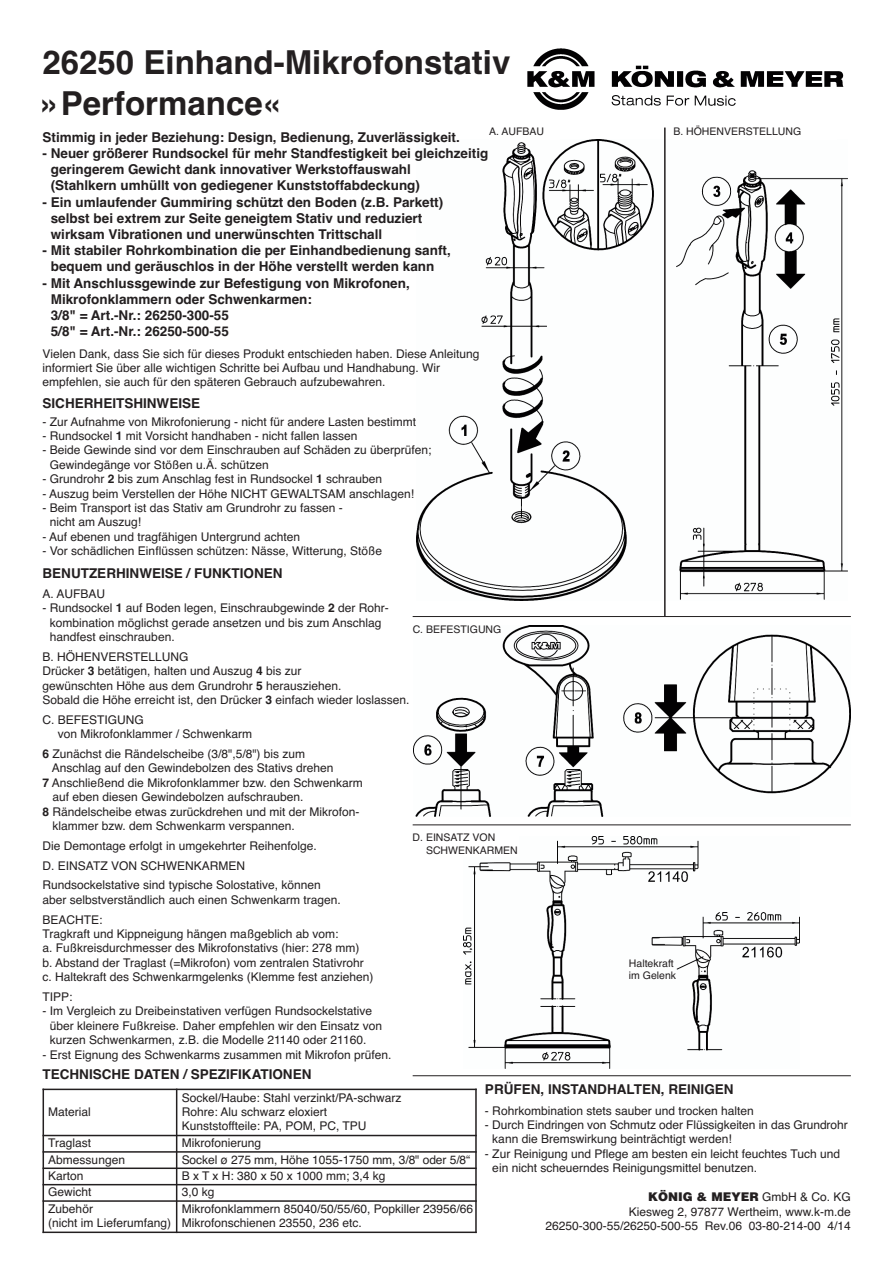
<style>
.page{position:relative;width:893px;height:1263px;background:#fff}
.page>*{position:absolute;margin:0;border:0;box-sizing:border-box;transform-origin:0 0}
.t1{font:700 33px/41.8px "Helvetica";color:#231f20}
.t2{font:700 13.5px "Helvetica";color:#231f20}
.t3{font:12px/14.4px "Helvetica";color:#231f20}
.t4{font:900 12px "Helvetica LT";color:#231f20}
.t5{font:10.5px/12.6px "Helvetica";color:#231f20}
.s1{color:#fff}
.s2{font-weight:700}
.s3{font-weight:700;color:#fff}
.s4{font-family:"Helvetica";font-weight:400}
</style>
<div class="page">
<img style="left:413px;top:625px;width:437px;height:191px">
<img style="left:464px;top:836px;width:335px;height:233px">
<img style="left:416px;top:139px;width:431px;height:462px">
<hr style="left:43px;top:1089px;width:1px;height:144px;background:#231f20">
<hr style="left:176px;top:1089px;width:1px;height:144px;background:#231f20">
<hr style="left:475px;top:1089px;width:1px;height:144px;background:#231f20">
<hr style="left:43px;top:1089px;width:433px;height:1px;background:#231f20">
<hr style="left:43px;top:1135px;width:433px;height:1px;background:#231f20">
<hr style="left:43px;top:1151px;width:433px;height:2px;background:#231f20">
<hr style="left:43px;top:1168px;width:433px;height:1px;background:#231f20">
<hr style="left:43px;top:1184px;width:433px;height:1px;background:#231f20">
<hr style="left:43px;top:1200px;width:433px;height:2px;background:#231f20">
<hr style="left:43px;top:1232px;width:433px;height:1px;background:#231f20">
<img style="left:527px;top:48px;width:317px;height:61px">
<hr style="left:412px;top:616px;width:438px;height:1px;background:#231f20">
<hr style="left:412px;top:825px;width:438px;height:1px;background:#231f20">
<hr style="left:412px;top:1075px;width:438px;height:1px;background:#231f20">
<hr style="left:664px;top:128px;width:1px;height:489px;background:#231f20">
<div style="left:489px;top:128px;width:70px;height:12px;background:#fff"></div>
<div style="left:673px;top:128px;width:164px;height:12px;background:#fff"></div>
<div style="left:412px;top:833px;width:107px;height:24px;background:#fff"></div>
<h1 class="t1" style="left:43px;top:44px;width:469px">26250 Einhand-Mikrofonstativ »Performance«</h1>
<p class="t2" style="left:43px;top:132px;width:419px">Stimmig in jeder Beziehung: Design, Bedienung, Zuverlässigkeit.</p>
<p class="t2" style="left:43px;top:148px;width:447px">- Neuer größerer Rundsockel für mehr Standfestigkeit bei gleichzeitig</p>
<p class="t2" style="left:43px;top:165px;width:370px"><span class="s1">-</span> geringerem Gewicht dank innovativer Werkstoffauswahl</p>
<p class="t2" style="left:43px;top:181px;width:379px"><span class="s1">-</span> (Stahlkern umhüllt von gediegener Kunststoffabdeckung)</p>
<p class="t2" style="left:43px;top:197px;width:402px">- Ein umlaufender Gummiring schützt den Boden (z.B. Parkett)</p>
<p class="t2" style="left:43px;top:213px;width:381px"><span class="s1">-</span> selbst bei extrem zur Seite geneigtem Stativ und reduziert</p>
<p class="t2" style="left:43px;top:229px;width:341px"><span class="s1">-</span> wirksam Vibrationen und unerwünschten Trittschall</p>
<p class="t2" style="left:43px;top:246px;width:410px">- Mit stabiler Rohrkombination die per Einhandbedienung sanft,</p>
<p class="t2" style="left:43px;top:262px;width:393px"><span class="s1">-</span> bequem und geräuschlos in der Höhe verstellt werden kann</p>
<p class="t2" style="left:43px;top:278px;width:369px">- Mit Anschlussgewinde zur Befestigung von Mikrofonen,</p>
<p class="t2" style="left:43px;top:294px;width:271px"><span class="s1">-</span> Mikrofonklammern oder Schwenkarmen:</p>
<p class="t2" style="left:43px;top:310px;width:188px"><span class="s1">-</span> 3/8" = Art.-Nr.: 26250-300-55</p>
<p class="t2" style="left:43px;top:327px;width:188px"><span class="s1">-</span> 5/8" = Art.-Nr.: 26250-500-55</p>
<p class="t3" style="left:43px;top:347px;width:438px">Vielen Dank, dass Sie sich für dieses Produkt entschieden haben. Diese Anleitung informiert Sie über alle wich ti gen Schritte bei Aufbau und Hand habung. Wir empfehlen, sie auch für den späteren Gebrauch aufzubewahren.</p>
<p class="t5" style="left:489px;top:126px;width:56px">A. AUFBAU</p>
<p class="t5" style="left:673px;top:126px;width:129px">B. HÖHENVERSTELLUNG</p>
<p class="t2" style="left:43px;top:398px;width:159px">SICHERHEITSHINWEISE</p>
<p class="t3" style="left:43px;top:415px;width:375px">- Zur Aufnahme von Mikrofonierung - nicht für andere Lasten bestimmt</p>
<p class="t3" style="left:43px;top:430px;width:316px">- Rundsockel <span class="s2">1</span> mit Vorsicht handhaben - nicht fallen lassen</p>
<p class="t3" style="left:43px;top:444px;width:390px">- Beide Gewinde sind vor dem Einschrauben auf Schäden zu überprüfen;</p>
<p class="t3" style="left:43px;top:459px;width:228px"><span class="s1">-</span> Gewindegänge vor Stößen u.Ä. schützen</p>
<p class="t3" style="left:43px;top:473px;width:341px">- Grundrohr <span class="s2">2</span> bis zum Anschlag fest in Rundsockel <span class="s2">1</span> schrauben</p>
<p class="t3" style="left:43px;top:487px;width:373px">- Auszug beim Verstellen der Höhe NICHT GEWALTSAM anschlagen!</p>
<p class="t3" style="left:43px;top:502px;width:302px">- Beim Transport ist das Stativ am Grundrohr zu fassen -</p>
<p class="t3" style="left:43px;top:516px;width:100px"><span class="s1">-</span> nicht am Auszug!</p>
<p class="t3" style="left:43px;top:531px;width:259px">- Auf ebenen und tragfähigen Untergrund achten</p>
<p class="t3" style="left:43px;top:545px;width:341px">- Vor schädlichen Einflüssen schützen: Nässe, Witterung, Stöße</p>
<p class="t3" style="left:43px;top:588px;width:64px">A. AUFBAU</p>
<p class="t3" style="left:43px;top:602px;width:348px">- Rundsockel <span class="s2">1</span> auf Boden legen, Einschraubgewinde <span class="s2">2</span> der Rohr-</p>
<p class="t3" style="left:43px;top:616px;width:340px"><span class="s1">-</span> kombination möglichst gerade ansetzen und bis zum Anschlag</p>
<p class="t3" style="left:43px;top:628px;width:148px;line-height:19.8px"><span class="s1">-</span> handfest einschrauben.<br>B. HÖHENVERSTELLUNG</p>
<p class="t3" style="left:43px;top:665px;width:368px">Drücker <span class="s2">3</span> betätigen, halten und Auszug <span class="s2">4</span> bis zur<br>gewünschten Höhe aus dem Grundrohr <span class="s2">5</span> herausziehen.<br>Sobald die Höhe erreicht ist, den Drücker <span class="s2">3</span> einfach wieder loslassen.</p>
<p class="t3" style="left:43px;top:714px;width:211px">C. BEFESTIGUNG<br><span class="s1">C.</span> von Mikrofonklammer / Schwenkarm</p>
<p class="t3" style="left:43px;top:748px;width:322px"><span class="s2">6</span> Zunächst die Rändelscheibe (3/8",5/8") bis zum<br><span class="s3">6</span> Anschlag auf den Gewindebolzen des Stativs drehen<br><span class="s2">7</span> Anschließend die Mikrofonklammer bzw. den Schwenkarm <span class="s3">7</span> auf eben diesen Gewindebolzen aufschrauben.<br><span class="s2">8</span> Rändelscheibe etwas zurückdrehen und mit der Mikrofon-<span class="s3">8</span> klammer bzw. dem Schwenkarm verspannen.</p>
<p class="t3" style="left:43px;top:837px;width:280px;line-height:19.8px">Die Demontage erfolgt in umgekehrter Reihenfolge.<br>D. EINSATZ VON SCHWENKARMEN<br>Rundsockelstative sind typische Solostative, können</p>
<p class="t3" style="left:43px;top:891px;width:300px;line-height:19.8px">aber selbstverständlich auch einen Schwenkarm tragen.<br>BEACHTE:</p>
<p class="t3" style="left:43px;top:928px;width:332px">Tragkraft und Kippneigung hängen maßgeblich ab vom:<br>a. Fußkreisdurchmesser des Mikrofonstativs (hier: 278 mm)<br>b. Abstand der Traglast (=Mikrofon) vom zentralen Stativrohr c. Haltekraft des Schwenkarmgelenks (Klemme fest anziehen)</p>
<p class="t3" style="left:43px;top:991px;width:32px">TIPP:</p>
<p class="t3" style="left:43px;top:1005px;width:331px">- Im Vergleich zu Dreibeinstativen verfügen Rundsockelstative</p>
<p class="t3" style="left:43px;top:1020px;width:341px"><span class="s1">-</span> über kleinere Fußkreise. Daher empfehlen wir den Einsatz von</p>
<p class="t3" style="left:43px;top:1034px;width:325px"><span class="s1">-</span> kurzen Schwenkarmen, z.B. die Modelle 21140 oder 21160.</p>
<p class="t3" style="left:43px;top:1048px;width:350px">- Erst Eignung des Schwenkarms zusammen mit Mikrofon prüfen.</p>
<p class="t2" style="left:43px;top:568px;width:242px">BENUTZERHINWEISE / FUNKTIONEN</p>
<p class="t5" style="left:412px;top:624px;width:90px">C. BEFESTIGUNG</p>
<p class="t5" style="left:412px;top:832px;width:106px">D. EINSATZ VON<br><span class="s1">D.</span> SCHWENKARMEN</p>
<p class="t2" style="left:43px;top:1070px;width:270px">TECHNISCHE DATEN / SPEZIFIKATIONEN</p>
<p class="t5" style="left:629px;top:958px;width:49px">Haltekraft im Gelenk</p>
<p class="t3" style="left:48px;top:1106px;width:44px">Material</p>
<p class="t3" style="left:182px;top:1091px;width:221px">Sockel/Haube: Stahl verzinkt/PA-schwarz<br>Rohre: Alu schwarz eloxiert<br>Kunststoffteile: PA, POM, PC, TPU</p>
<p class="t3" style="left:48px;top:1137px;width:44px">Traglast</p>
<p class="t3" style="left:182px;top:1137px;width:81px">Mikrofonierung</p>
<p class="t3" style="left:48px;top:1153px;width:78px">Abmessungen</p>
<p class="t3" style="left:182px;top:1153px;width:290px">Sockel ø 275 mm, Höhe 1055-1750 mm, 3/8" oder 5/8“</p>
<p class="t3" style="left:48px;top:1170px;width:37px">Karton</p>
<p class="t3" style="left:182px;top:1170px;width:205px">B x T x H: 380 x 50 x 1000 mm; 3,4 kg</p>
<p class="t3" style="left:48px;top:1186px;width:45px">Gewicht</p>
<p class="t3" style="left:182px;top:1186px;width:34px">3,0 kg</p>
<p class="t3" style="left:48px;top:1203px;width:124px">Zubehör<br>(nicht im Lieferumfang)</p>
<p class="t3" style="left:182px;top:1203px;width:293px">Mikrofonklammern 85040/50/55/60, Popkiller 23956/66<br>Mikrofonschienen 23550, 236 etc.</p>
<p class="t2" style="left:485px;top:1085px;width:250px">PRÜFEN, INSTANDHALTEN, REINIGEN</p>
<p class="t3" style="left:485px;top:1104px;width:270px">- Rohrkombination stets sauber und trocken halten</p>
<p class="t3" style="left:485px;top:1119px;width:364px">- Durch Eindringen von Schmutz oder Flüssigkeiten in das Grundrohr</p>
<p class="t3" style="left:485px;top:1133px;width:248px"><span class="s1">-</span> kann die Bremswirkung beinträchtigt werden!</p>
<p class="t3" style="left:485px;top:1147px;width:356px">- Zur Reinigung und Pflege am besten ein leicht feuchtes Tuch und</p>
<p class="t3" style="left:485px;top:1162px;width:274px"><span class="s1">-</span> ein nicht scheuerndes Reinigungsmittel benutzen.</p>
<p class="t4" style="left:648px;top:1192px;width:204px">KÖNIG &amp; MEYER <span class="s4">GmbH &amp; Co. KG</span></p>
<p class="t3" style="left:545px;top:1205px;width:307px;text-align:right">Kiesweg 2, 97877 Wertheim, www.k-m.de<br>26250-300-55/26250-500-55 Rev.06 03-80-214-00 4/14</p>
</div>
